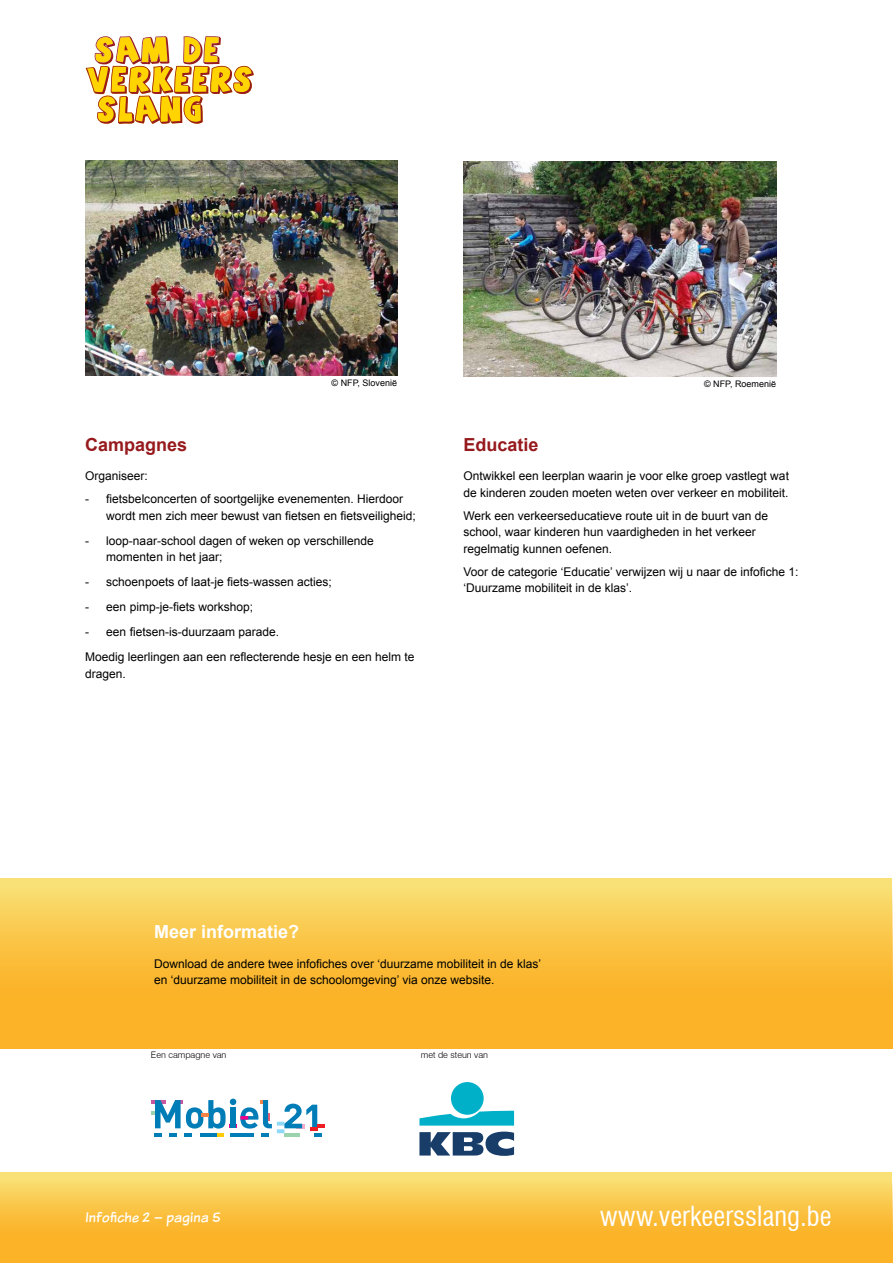
<style>
.page{position:relative;width:893px;height:1263px;background:#fff}
.page>*{position:absolute;margin:0;border:0;box-sizing:border-box;transform-origin:0 0}
.t1{font:condensed 27px "Swiss 721 BT";color:#fff}
.t2{font:700 18px "Arial";color:#961a1d}
.t3{font:700 18px "Arial";color:#fff}
.t4{font:15px "Komika Text";color:#fff}
.t5{font:12px/16.5px "Arial";color:#000}
.t6{font:300 9px "Swiss 721 BT";color:#000}
.t7{font:9px "Arial";color:#000}
</style>
<div class="page">
<svg style="left:0;top:878px;width:893px;height:170px;background:#fac141"></svg>
<svg style="left:86px;top:36px;width:168px;height:88px"></svg>
<svg style="left:0;top:1174px;width:893px;height:89px;background:#fac141"></svg>
<img style="left:85px;top:161px;width:313px;height:214px">
<img style="left:463px;top:162px;width:313px;height:214px">
<svg style="left:419px;top:1110px;width:95px;height:15px"></svg>
<svg style="left:419px;top:1131px;width:95px;height:25px"></svg>
<div style="left:451px;top:1082px;width:33px;height:33px;background:#00b0c8;border-radius:50%"></div>
<svg style="left:151px;top:1098px;width:173px;height:39px"></svg>
<p class="t7" style="left:332px;top:377px;width:67px">© NFP, Slovenië</p>
<p class="t7" style="left:704px;top:378px;width:73px">© NFP, Roemenië</p>
<h2 class="t2" style="left:85px;top:433px;width:104px">Campagnes</h2>
<p class="t5" style="left:85px;top:468px;width:64px">Organiseer:</p>
<p class="t5" style="left:106px;top:491px;width:311px;text-indent:-21px">- fietsbelconcerten of soortgelijke evenementen. Hierdoor wordt men zich meer bewust van fietsen en fietsveiligheid;</p>
<p class="t5" style="left:106px;top:532px;width:269px;text-indent:-21px">- loop-naar-school dagen of weken op verschillende momenten in het jaar;</p>
<p class="t5" style="left:85px;top:574px;width:248px">- schoenpoets of laat-je fiets-wassen acties;</p>
<p class="t5" style="left:85px;top:599px;width:169px">- een pimp-je-fiets workshop;</p>
<p class="t5" style="left:85px;top:620px;width:331px;line-height:25px">- een fietsen-is-duurzaam parade.<br>Moedig leerlingen aan een reflecterende hesje en een helm te</p>
<p class="t5" style="left:85px;top:665px;width:42px">dragen.</p>
<h2 class="t2" style="left:463px;top:433px;width:77px">Educatie</h2>
<p class="t5" style="left:463px;top:468px;width:327px">Ontwikkel een leerplan waarin je voor elke groep vastlegt wat de kinderen zouden moeten weten over verkeer en mobiliteit.</p>
<p class="t5" style="left:463px;top:507px;width:306px">Werk een verkeerseducatieve route uit in de buurt van de school, waar kinderen hun vaardigheden in het verkeer regelmatig kunnen oefenen.</p>
<p class="t5" style="left:463px;top:563px;width:337px">Voor de categorie ‘Educatie’ verwijzen wij u naar de infofiche 1: ‘Duurzame mobiliteit in de klas’.</p>
<h2 class="t3" style="left:154px;top:920px;width:147px">Meer informatie?</h2>
<p class="t5" style="left:154px;top:955px;width:388px">Download de andere twee infofiches over ‘duurzame mobiliteit in de klas’ en ‘duurzame mobiliteit in de schoolomgeving’ via onze website.</p>
<p class="t6" style="left:151px;top:1049px;width:77px">Een campagne van</p>
<p class="t6" style="left:421px;top:1049px;width:69px">met de steun van</p>
<p class="t4" style="left:85px;top:1207px;width:137px">Infofiche 2 – pagina 5</p>
<h1 class="t1" style="left:600px;top:1200px;width:233px">www.verkeersslang.be</h1>
</div>
